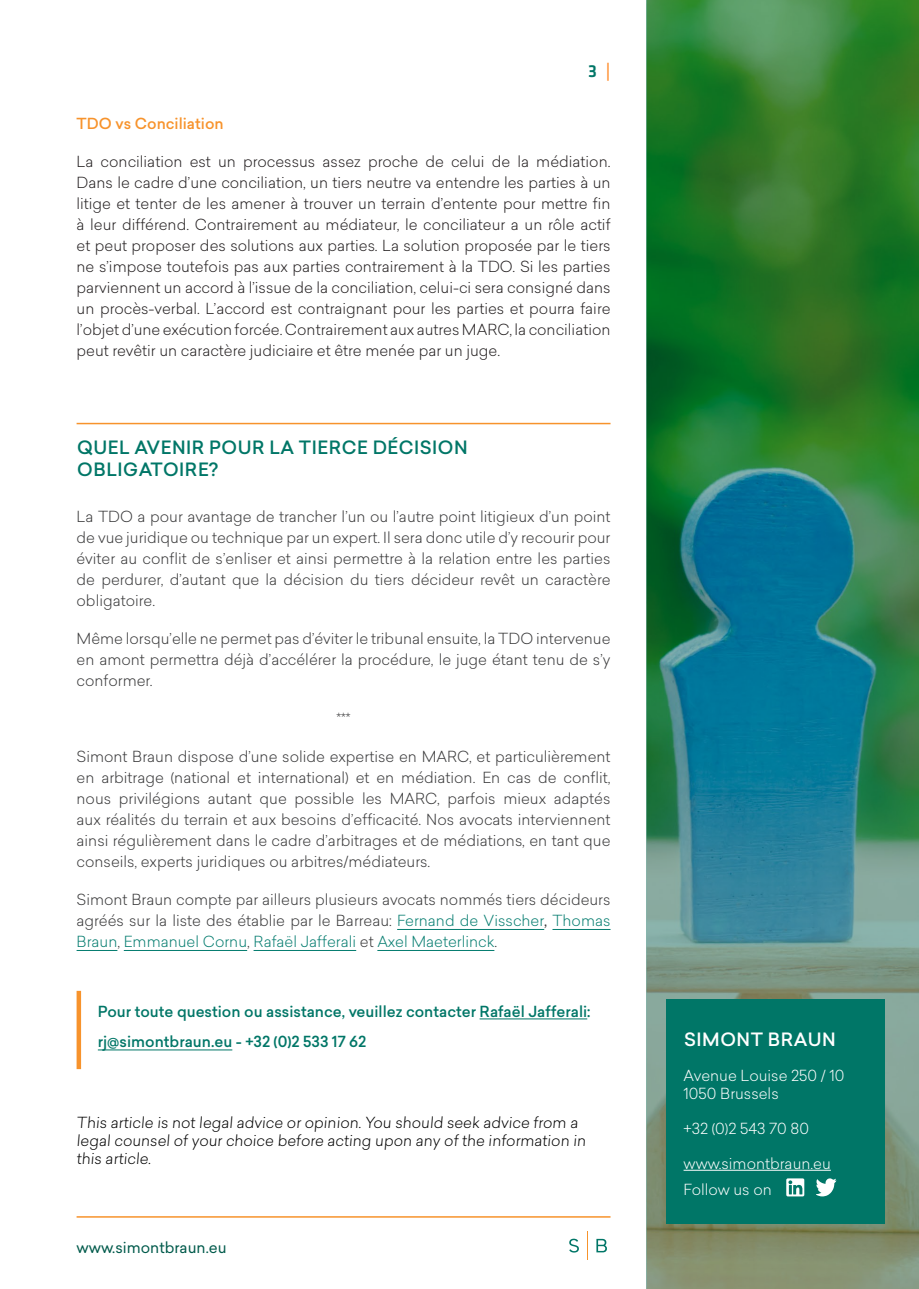
<style>
.page{position:relative;width:919px;height:1289px;background:#fff}
.page>*{position:absolute;margin:0;border:0;box-sizing:border-box;transform-origin:0 0}
.t1{font:500 18px/21.6px "Sailec";letter-spacing:.03em;color:#007667}
.t2{font:500 18px "Sailec";letter-spacing:.03em;color:#fff}
.t3{font:500 18px "Klavika";color:#007667}
.t4{font:300 15px/21px "Sailec";color:#383839;text-align:justify}
.t5{font:300 15px/21px "Sailec";color:#231f20;text-align:justify}
.t6{font:300 15px/18px "Sailec";color:#000}
.t7{font:500 15px/29.5px "Sailec";color:#007667}
.t8{font:300 15px/18px "Sailec";color:#fff}
.t9{font:15px "Sailec";color:#005a4b}
.t10{font:500 15px "Sailec";color:#f7932c}
.s1{color:#ff8c2b}
.s2{color:#067d70}
.s3{font-weight:400}
</style>
<div class="page">
<hr style="left:77px;top:1216px;width:533px;height:1px;background:#f7932c">
<svg style="left:587px;top:1231px;width:1px;height:28px"></svg>
<svg style="left:569px;top:1238px;width:10px;height:14px"></svg>
<svg style="left:596px;top:1238px;width:11px;height:14px"></svg>
<svg style="left:646px;top:0;width:272px;height:1288px;background:#337f5b"></svg>
<div style="left:666px;top:999px;width:218px;height:225px;background:#007667"></div>
<hr style="left:683px;top:1169px;width:147px;height:1px;background:#fff">
<svg style="left:786px;top:1178px;width:18px;height:18px"></svg>
<svg style="left:816px;top:1178px;width:20px;height:18px"></svg>
<hr style="left:77px;top:423px;width:533px;height:1px;background:#f7932c">
<hr style="left:397px;top:929px;width:147px;height:1px;background:#067d70">
<hr style="left:552px;top:929px;width:58px;height:1px;background:#067d70">
<hr style="left:77px;top:950px;width:40px;height:1px;background:#067d70">
<hr style="left:124px;top:950px;width:123px;height:1px;background:#067d70">
<hr style="left:253px;top:950px;width:103px;height:1px;background:#067d70">
<hr style="left:377px;top:950px;width:117px;height:1px;background:#067d70">
<hr style="left:479px;top:1018px;width:108px;height:1px;background:#007667">
<hr style="left:98px;top:1049px;width:134px;height:1px;background:#007667">
<hr style="left:77px;top:990px;width:4px;height:79px;background:#f7932c">
<p class="t3" style="left:588px;top:61px;width:24px">3 <span class="s1">|</span></p>
<p class="t10" style="left:77px;top:113px;width:149px">TDO vs Conciliation</p>
<p class="t5" style="left:77px;top:151px;width:535px">La conciliation est un processus assez proche de celui de la médiation.<br>Dans le cadre d’une conciliation, un tiers neutre va entendre les parties à un litige et tenter de les amener à trouver un terrain d’entente pour mettre fin à leur différend. Contrairement au médiateur, le conciliateur a un rôle actif et peut proposer des solutions aux parties. La solution proposée par le tiers ne s’impose toutefois pas aux parties contrairement à la TDO. Si les parties parviennent un accord à l’issue de la conciliation, celui-ci sera consigné dans un procès-verbal. L’accord est contraignant pour les parties et pourra faire l’objet d’une exécution forcée. Contrairement aux autres MARC, la conciliation peut revêtir un caractère judiciaire et être menée par un juge.</p>
<p class="t1" style="left:77px;top:436px;width:392px">QUEL AVENIR POUR LA TIERCE DÉCISION<br>OBLIGATOIRE?</p>
<p class="t4" style="left:77px;top:506px;width:535px">La TDO a pour avantage de trancher l’un ou l’autre point litigieux d’un point de vue juridique ou technique par un expert. Il sera donc utile d’y recourir pour éviter au conflit de s’enliser et ainsi permettre à la relation entre les parties de perdurer, d’autant que la décision du tiers décideur revêt un caractère obligatoire.</p>
<p class="t4" style="left:77px;top:628px;width:535px">Même lorsqu’elle ne permet pas d’éviter le tribunal ensuite, la TDO intervenue en amont permettra déjà d’accélérer la procédure, le juge étant tenu de s’y conformer.</p>
<p class="t4" style="left:336px;top:708px;width:16px">***</p>
<p class="t4" style="left:77px;top:746px;width:535px">Simont Braun dispose d’une solide expertise en MARC, et particulièrement en arbitrage (national et international) et en médiation. En cas de conflit, nous privilégions autant que possible les MARC, parfois mieux adaptés aux réalités du terrain et aux besoins d’efficacité. Nos avocats interviennent ainsi régulièrement dans le cadre d’arbitrages et de médiations, en tant que conseils, experts juridiques ou arbitres/médiateurs.</p>
<p class="t4" style="left:77px;top:889px;width:535px">Simont Braun compte par ailleurs plusieurs avocats nommés tiers décideurs agréés sur la liste des établie par le Barreau: <span class="s2">Fernand de Visscher</span><span class="s3">,</span> <span class="s2">Thomas Braun</span>, <span class="s2">Emmanuel Cornu</span>, <span class="s2">Rafaël Jafferali</span> et <span class="s2">Axel Maeterlinck</span>.</p>
<p class="t7" style="left:98px;top:997px;width:494px">Pour toute question ou assistance, veuillez contacter Rafaël Jafferali: rj@simontbraun.eu - +32 (0)2 533 17 62</p>
<p class="t6" style="left:77px;top:1113px;width:512px">This article is not legal advice or opinion. You should seek advice from a legal counsel of your choice before acting upon any of the information in this article.</p>
<p class="t9" style="left:77px;top:1236px;width:151px">www.simontbraun.eu</p>
<p class="t2" style="left:684px;top:1026px;width:153px">SIMONT BRAUN</p>
<p class="t8" style="left:683px;top:1065px;width:162px">Avenue Louise 250 / 10<br>1050 Brussels</p>
<p class="t8" style="left:683px;top:1118px;width:127px">+32 (0)2 543 70 80</p>
<p class="t8" style="left:683px;top:1149px;width:149px;line-height:26.5px">www.simontbraun.eu<br>Follow us on</p>
</div>
